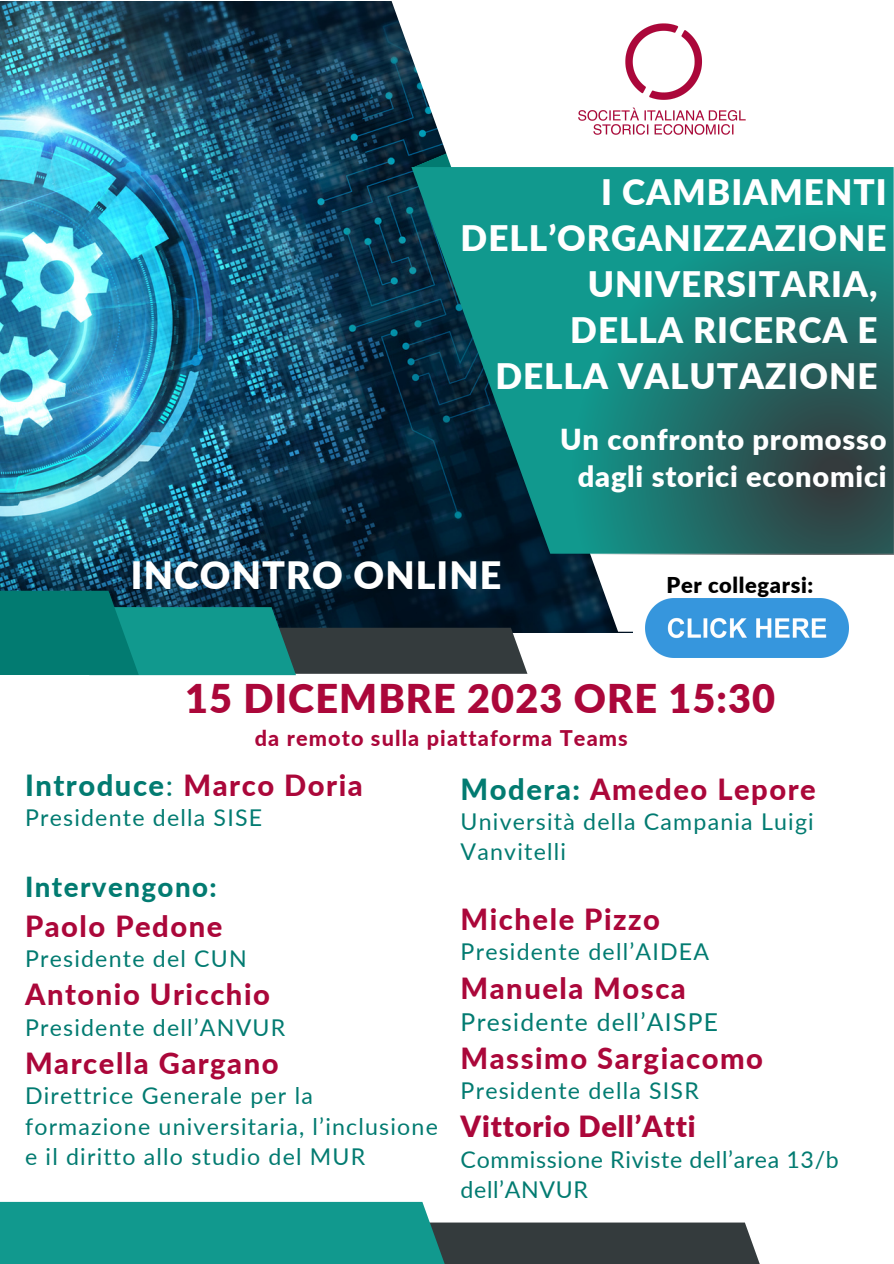
<style>
.page{position:relative;width:894px;height:1264px;background:#fff}
.page>*{position:absolute;margin:0;border:0;box-sizing:border-box;transform-origin:0 0}
.t1{font:900 39.6px "Lato";letter-spacing:.03em;color:#ab073a}
.t2{font:900 37.65px "Lato";letter-spacing:.03em;color:#fff}
.t3{font:900 35.1px/46.2px "Lato";letter-spacing:.03em;color:#fff;text-align:right}
.t4{font:800 29.1px "Lato";letter-spacing:.05em;color:#ab073a}
.t5{font:900 29.1px "Lato";letter-spacing:.03em;color:#ab073a}
.t6{font:900 28.95px/37.2px "Lato";letter-spacing:.03em;color:#fff;text-align:right}
.t7{font:800 27.6px "Lato";letter-spacing:.05em;color:#027b71}
.t8{font:24.6px "Lato";letter-spacing:.05em;color:#027b71}
.t9{font:23.1px/30.3px "Lato";letter-spacing:.05em;color:#027b71}
.t10{font:23.1px/30.3px "Lato";letter-spacing:.03em;color:#027b71}
.t11{font:900 21.75px "Lato";letter-spacing:.03em;color:#000}
.t12{font:800 21.6px "Lato";letter-spacing:.05em;color:#ab073a}
.s1{color:#027b71}
.s2{font-weight:400;color:#027b71}
</style>
<div class="page">
<img style="left:0;top:1px;width:632px;height:631px">
<svg style="left:391px;top:1px;width:502px;height:630px"></svg>
<svg style="left:411px;top:167px;width:482px;height:386px;background:#0a6265"></svg>
<svg style="left:0;top:1201px;width:760px;height:62px"></svg>
<svg style="left:0;top:590px;width:527px;height:85px;background:#155a5b"></svg>
<svg style="left:547px;top:187px;width:346px;height:367px;background:#1b7a73"></svg>
<img style="left:576px;top:10px;width:170px;height:157px">
<img style="left:645px;top:598px;width:203px;height:59px">
<p class="t3" style="left:460px;top:168px;width:427px">I CAMBIAMENTI<br>DELL’ORGANIZZAZIONE<br>UNIVERSITARIA,</p>
<p class="t3" style="left:570px;top:306px;width:309px">DELLA RICERCA E</p>
<p class="t3" style="left:495px;top:353px;width:383px">DELLA VALUTAZIONE</p>
<p class="t6" style="left:560px;top:420px;width:328px">Un confronto promosso dagli storici economici</p>
<p class="t2" style="left:131px;top:552px;width:372px">INCONTRO ONLINE</p>
<p class="t11" style="left:666px;top:571px;width:148px">Per collegarsi:</p>
<p class="t1" style="left:185px;top:673px;width:591px">15 DICEMBRE 2023 ORE 15:30</p>
<p class="t12" style="left:255px;top:725px;width:374px">da remoto sulla piattaforma Teams</p>
<p class="t4" style="left:460px;top:770px;width:356px"><span class="s1">Modera:</span> Amedeo Lepore</p>
<p class="t9" style="left:460px;top:805px;width:354px">Università della Campania Luigi<br>Vanvitelli</p>
<p class="t4" style="left:25px;top:767px;width:339px"><span class="s1">Introduce</span><span class="s2">:</span> Marco Doria</p>
<p class="t9" style="left:25px;top:802px;width:238px">Presidente della SISE</p>
<p class="t7" style="left:25px;top:869px;width:193px">Intervengono:</p>
<p class="t4" style="left:25px;top:907px;width:199px">Paolo Pedone</p>
<p class="t9" style="left:25px;top:942px;width:223px">Presidente del CUN</p>
<p class="t4" style="left:25px;top:976px;width:246px">Antonio Uricchio</p>
<p class="t9" style="left:25px;top:1011px;width:262px">Presidente dell’ANVUR</p>
<p class="t4" style="left:25px;top:1045px;width:255px">Marcella Gargano</p>
<p class="t9" style="left:25px;top:1080px;width:414px">Direttrice Generale per la formazione universitaria, l’inclusione e il diritto allo studio del MUR</p>
<p class="t4" style="left:460px;top:901px;width:201px">Michele Pizzo</p>
<p class="t9" style="left:460px;top:936px;width:250px">Presidente dell’AIDEA</p>
<p class="t4" style="left:460px;top:970px;width:227px">Manuela Mosca</p>
<p class="t8" style="left:460px;top:1007px;width:259px">Presidente dell’AISPE</p>
<p class="t4" style="left:460px;top:1039px;width:304px">Massimo Sargiacomo</p>
<p class="t9" style="left:460px;top:1074px;width:240px">Presidente della SISR</p>
<p class="t5" style="left:460px;top:1108px;width:236px">Vittorio Dell’Atti</p>
<p class="t10" style="left:460px;top:1143px;width:379px">Commissione Riviste dell’area 13/b dell’ANVUR</p>
</div>
